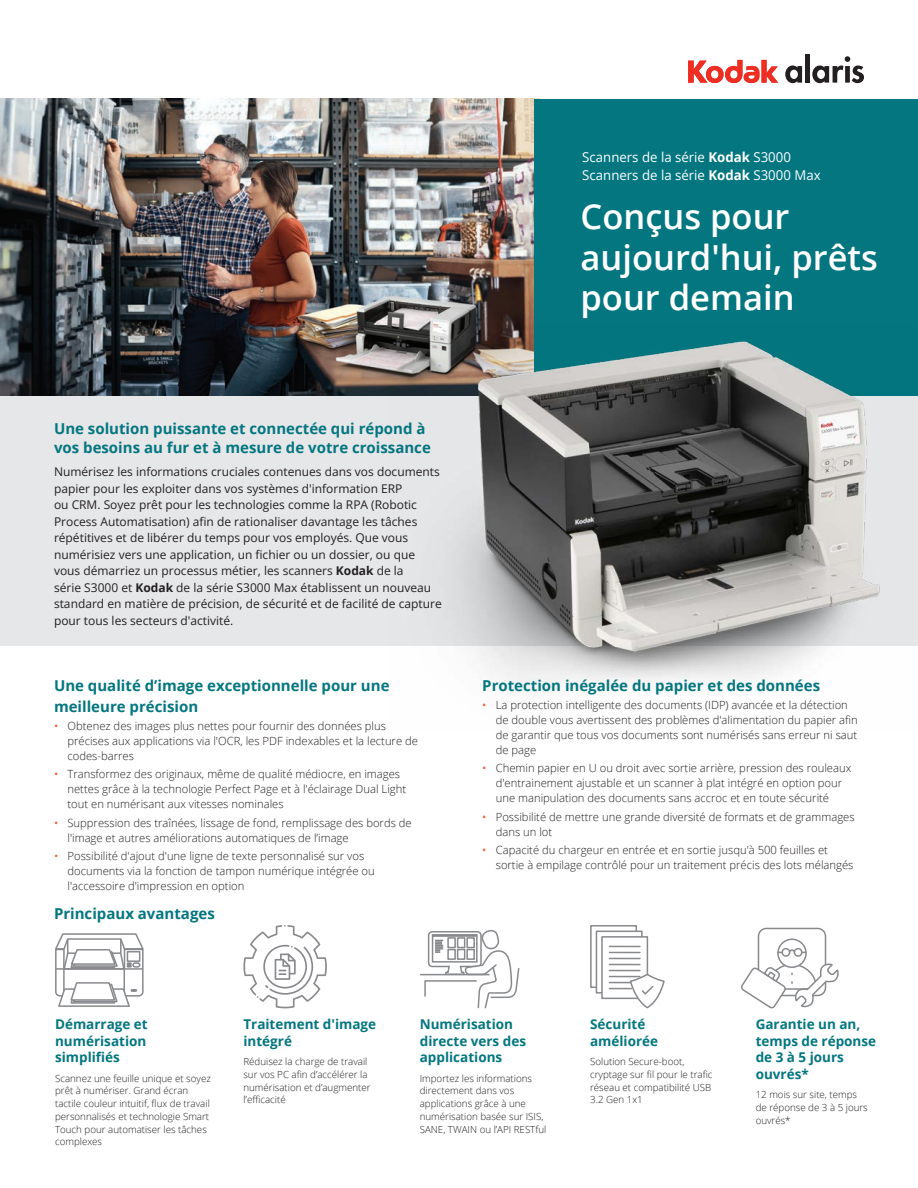
<style>
.page{position:relative;width:918px;height:1188px;background:#fff}
.page>*{position:absolute;margin:0;border:0;box-sizing:border-box;transform-origin:0 0}
.t1{font:600 34.5px/40.5px "Open Sans";color:#fff}
.t2{font:700 15px/21px "Open Sans";color:#037680}
.t3{font:700 13.5px/16.5px "Open Sans";color:#037680}
.t4{font:13.5px/18px "Open Sans";color:#fff}
.t5{font:12px/16.5px "Open Sans";color:#231f20}
.t6{font:300 11.25px/15px "Open Sans";color:#231f20}
.t7{font:300 9.75px/12.8px "Open Sans";color:#231f20}
.s1{font-weight:700}
.s2{font-weight:400;color:#f26537}
</style>
<div class="page">
<div style="left:0;top:395px;width:918px;height:250px;background:#e6e7e9"></div>
<img style="left:0;top:99px;width:535px;height:297px">
<div style="left:535px;top:99px;width:383px;height:297px;background:#037680"></div>
<svg style="left:688px;top:60px;width:90px;height:23px"></svg>
<svg style="left:785px;top:66px;width:17px;height:17px"></svg>
<div style="left:805px;top:54px;width:5px;height:29px;background:#231f20"></div>
<svg style="left:812px;top:56px;width:52px;height:27px"></svg>
<svg style="left:55px;top:933px;width:89px;height:74px"></svg>
<svg style="left:420px;top:929px;width:100px;height:80px"></svg>
<svg style="left:590px;top:925px;width:47px;height:63px"></svg>
<div style="left:596px;top:931px;width:47px;height:63px;background:#fff;border:2px solid #87898c"></div>
<svg style="left:601px;top:936px;width:47px;height:63px"></svg>
<hr style="left:609px;top:970px;width:31px;height:1px;background:#87898c">
<hr style="left:609px;top:964px;width:31px;height:1px;background:#87898c">
<hr style="left:609px;top:952px;width:31px;height:1px;background:#87898c">
<hr style="left:609px;top:958px;width:31px;height:1px;background:#87898c">
<hr style="left:609px;top:946px;width:31px;height:1px;background:#87898c">
<svg style="left:609px;top:972px;width:56px;height:37px"></svg>
<div style="left:758px;top:928px;width:68px;height:68px;border:2px solid #87898c;border-radius:8px"></div>
<svg style="left:741px;top:938px;width:98px;height:71px"></svg>
<svg style="left:243px;top:925px;width:84px;height:84px"></svg>
<img style="left:387px;top:323px;width:531px;height:363px">
<p class="t4" style="left:582px;top:148px;width:240px">Scanners de la série <span class="s1">Kodak</span> S3000<br>Scanners de la série <span class="s1">Kodak</span> S3000 Max</p>
<h2 class="t2" style="left:54px;top:418px;width:378px;line-height:19.5px">Une solution puissante et connectée qui répond à vos besoins au fur et à mesure de votre croissance</h2>
<p class="t5" style="left:54px;top:463px;width:389px">Numérisez les informations cruciales contenues dans vos documents papier pour les exploiter dans vos systèmes d'information ERP<br>ou CRM. Soyez prêt pour les technologies comme la RPA (Robotic Process Automatisation) afin de rationaliser davantage les tâches répétitives et de libérer du temps pour vos employés. Que vous numérisiez vers une application, un fichier ou un dossier, ou que vous démarriez un processus métier, les scanners <span class="s1">Kodak</span> de la<br>série S3000 et <span class="s1">Kodak</span> de la série S3000 Max établissent un nouveau standard en matière de précision, de sécurité et de facilité de capture pour tous les secteurs d'activité.</p>
<h2 class="t2" style="left:54px;top:675px;width:337px">Une qualité d’image exceptionnelle pour une meilleure précision</h2>
<p class="t6" style="left:68px;top:718px;width:352px;text-indent:-14px"><span class="s2">•</span> Obtenez des images plus nettes pour fournir des données plus précises aux applications via l'OCR, les PDF indexables et la lecture de codes-barres</p>
<p class="t6" style="left:68px;top:766px;width:340px;text-indent:-14px"><span class="s2">•</span> Transformez des originaux, même de qualité médiocre, en images nettes grâce à la technologie Perfect Page et à l'éclairage Dual Light tout en numérisant aux vitesses nominales</p>
<p class="t6" style="left:68px;top:815px;width:346px;text-indent:-14px"><span class="s2">•</span> Suppression des traînées, lissage de fond, remplissage des bords de l'image et autres améliorations automatiques de l’image</p>
<p class="t6" style="left:68px;top:848px;width:309px;text-indent:-14px"><span class="s2">•</span> Possibilité d'ajout d'une ligne de texte personnalisé sur vos documents via la fonction de tampon numérique intégrée ou l'accessoire d'impression en option</p>
<h2 class="t2" style="left:54px;top:903px;width:162px">Principaux avantages</h2>
<h1 class="t1" style="left:580px;top:196px;width:299px">Conçus pour aujourd'hui, prêts pour demain</h1>
<h2 class="t2" style="left:482px;top:675px;width:339px">Protection inégalée du papier et des données</h2>
<p class="t6" style="left:496px;top:697px;width:363px;text-indent:-14px"><span class="s2">•</span> La protection intelligente des documents (IDP) avancée et la détection de double vous avertissent des problèmes d'alimentation du papier afin de garantir que tous vos documents sont numérisés sans erreur ni saut de page</p>
<p class="t6" style="left:496px;top:760px;width:357px;text-indent:-14px"><span class="s2">•</span> Chemin papier en U ou droit avec sortie arrière, pression des rouleaux d'entrainement ajustable et un scanner à plat intégré en option pour une manipulation des documents sans accroc et en toute sécurité</p>
<p class="t6" style="left:496px;top:809px;width:360px;text-indent:-14px"><span class="s2">•</span> Possibilité de mettre une grande diversité de formats et de grammages dans un lot</p>
<p class="t6" style="left:496px;top:842px;width:359px;text-indent:-14px"><span class="s2">•</span> Capacité du chargeur en entrée et en sortie jusqu'à 500 feuilles et sortie à empilage contrôlé pour un traitement précis des lots mélangés</p>
<p class="t3" style="left:55px;top:1016px;width:94px;text-align:justify">Démarrage et numérisation simplifiés</p>
<p class="t7" style="left:55px;top:1071px;width:157px">Scannez une feuille unique et soyez prêt à numériser. Grand écran tactile couleur intuitif, flux de travail personnalisés et technologie Smart<br>Touch pour automatiser les tâches complexes</p>
<p class="t3" style="left:243px;top:1016px;width:134px">Traitement d'image intégré</p>
<p class="t7" style="left:243px;top:1055px;width:129px">Réduisez la charge de travail sur vos PC afin d’accélérer la numérisation et d’augmenter l’efficacité</p>
<p class="t3" style="left:420px;top:1016px;width:108px">Numérisation directe vers des applications</p>
<p class="t7" style="left:420px;top:1071px;width:128px">Importez les informations directement dans vos applications grâce à une numérisation basée sur ISIS,<br>SANE, TWAIN ou l’API RESTful</p>
<p class="t3" style="left:590px;top:1016px;width:70px">Sécurité améliorée</p>
<p class="t7" style="left:590px;top:1055px;width:124px">Solution Secure-boot, cryptage sur fil pour le trafic réseau et compatibilité USB<br>3.2 Gen 1x1</p>
<p class="t3" style="left:756px;top:1016px;width:122px">Garantie un an, temps de réponse de 3 à 5 jours ouvrés*</p>
<p class="t7" style="left:756px;top:1088px;width:114px">12 mois sur site, temps de réponse de 3 à 5 jours ouvrés*</p>
</div>
